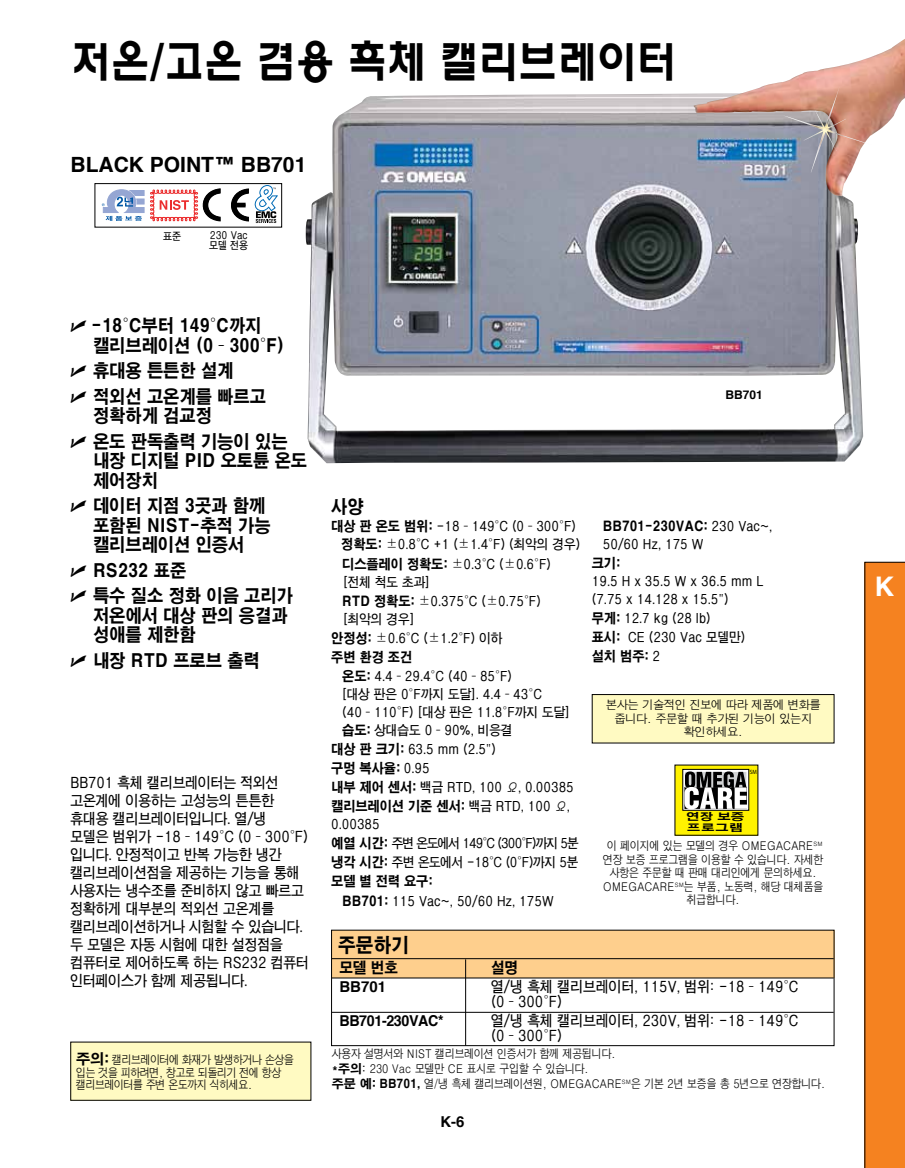
<style>
.page{position:relative;width:905px;height:1168px;background:#fff}
.page>*{position:absolute;margin:0;border:0;box-sizing:border-box;transform-origin:0 0}
.t1{font:45px "HY Wul Nun Bold Pro";letter-spacing:-.025em;color:#000;scale:.9 1}
.t2{font:700 27px "Helvetica";color:#fff}
.t3{font:700 21px "Helvetica";color:#000}
.t4{font:19.5px "HY Go Thic Extra Pro";color:#000;scale:.9 1}
.t5{font:18px/19.5px "HY Go Thic Extra Pro";color:#000;scale:.9 1}
.t6{font:15px/18px "HY Go Thic Bold Pro";letter-spacing:-.01em;color:#000;scale:.9 1}
.t7{font:700 15px "Helvetica";letter-spacing:-.025em;color:#000;scale:.95 1}
.t8{font:700 15px "Helvetica";letter-spacing:-.025em;color:#000}
.t9{font:15px "HY Go Thic Extra Pro";color:#000;scale:.9 1}
.t10{font:13.5px/18.8px "HY Go Thic Bold Pro";color:#000;scale:.9 1}
.t11{font:13.5px "HY Go Thic Extra Pro";color:#000;scale:.9 1}
.t12{font:13.5px/19px "HY Go Thic Bold Pro";letter-spacing:-.025em;color:#000;scale:.9 1}
.t13{font:12px/13.5px "HY Go Thic Medium Pro";color:#000;scale:.9 1}
.t14{font:12px/12.8px "HY Go Thic Medium Pro";letter-spacing:-.02em;color:#000;scale:.9 1}
.t15{font:12px/13.5px "HY Go Thic Medium Pro";color:#000;text-align:center}
.t16{font:700 12px "Helvetica";color:#000}
.t17{font:10.5px/10.5px "HY Go Thic Bold Pro";color:#000;scale:.9 1}
.t18{font:9.75px/11.4px "HY Go Thic Extra Pro KS Cms UHC H";letter-spacing:.075em;color:#000;scale:1.37 1}
.t19{font:700 condensed 6.15px "Helvetica";color:#000;scale:.9 1}
.s1{font-family:"Universal Newswith Comm Pi"}
.s2{font-family:"HY Go Thic Extra Pro";font-size:14.25px}
.s3{font-family:"HY Go Thic Extra Pro"}
.s4{font-family:"HY Go Thic Bold Pro"}
</style>
<div class="page">
<div style="left:864px;top:562px;width:40px;height:606px;background:#f58220"></div>
<div style="left:331px;top:930px;width:503px;height:47px;background:#fecf8d"></div>
<hr style="left:332px;top:958px;width:501px;height:1px;background:#000">
<hr style="left:332px;top:977px;width:501px;height:1px;background:#000">
<hr style="left:332px;top:1012px;width:501px;height:1px;background:#000">
<div style="left:331px;top:930px;width:503px;height:116px;border:1px solid #000"></div>
<hr style="left:465px;top:959px;width:1px;height:86px;background:#000">
<div style="left:592px;top:694px;width:242px;height:49px;background:#fffac2"></div>
<div style="left:591px;top:694px;width:243px;height:49px;border:1px solid #000"></div>
<div style="left:94px;top:183px;width:188px;height:44px;border:1px solid #000"></div>
<svg style="left:102px;top:188px;width:147px;height:34px"></svg>
<svg style="left:255px;top:185px;width:23px;height:38px"></svg>
<div style="left:675px;top:765px;width:83px;height:70px;background:#fff200"></div>
<svg style="left:682px;top:769px;width:67px;height:41px"></svg>
<svg style="left:684px;top:771px;width:63px;height:38px;background:#808080"></svg>
<div style="left:71px;top:1042px;width:240px;height:58px;background:#fffac2"></div>
<img style="left:306px;top:93px;width:557px;height:370px">
<img style="left:693px;top:39px;width:211px;height:158px">
<img style="left:782px;top:85px;width:89px;height:88px">
<h1 class="t1" style="left:70px;top:39px;width:675px">저온/고온 겸용 흑체 캘리브레이터</h1>
<h3 class="t3" style="left:70px;top:148px;width:44px">BLACK</h3>
<h3 class="t3" style="left:150px;top:148px;width:158px">POINT™ BB701</h3>
<p class="t17" style="left:163px;top:231px;width:21px">표준</p>
<p class="t17" style="left:209px;top:230px;width:45px">230 Vac 모델 전용</p>
<h3 class="t5" style="left:93px;top:316px;width:214px;text-indent:-23px"><span class="s1">U</span> -18°C부터 149°C까지 캘리브레이션 (0–300°F)</h3>
<h3 class="t5" style="left:70px;top:358px;width:218px;line-height:25.5px"><span class="s1">U</span> 휴대용 튼튼한 설계<br><span class="s1">U</span> 적외선 고온계를 빠르고</h3>
<h3 class="t5" style="left:70px;top:403px;width:242px;line-height:25.5px;text-indent:23px">정확하게 검교정<br><span class="s1">U</span> 온도 판독출력 기능이 있는</h3>
<h3 class="t5" style="left:93px;top:451px;width:239px">내장 디지털 PID 오토튠 온도 제어장치</h3>
<h3 class="t5" style="left:93px;top:496px;width:199px;text-indent:-23px"><span class="s1">U</span> 데이터 지점 3곳과 함께 포함된 NIST-추적 가능 캘리브레이션 인증서</h3>
<h3 class="t5" style="left:70px;top:557px;width:248px;line-height:25.5px"><span class="s1">U</span> RS232 표준<br><span class="s1">U</span> 특수 질소 정화 이음 고리가</h3>
<h3 class="t5" style="left:93px;top:605px;width:217px">저온에서 대상 판의 응결과 성애를 제한함</h3>
<h3 class="t5" style="left:70px;top:650px;width:212px"><span class="s1">U</span> 내장 RTD 프로브 출력</h3>
<p class="t6" style="left:70px;top:774px;width:266px">BB701 흑체 캘리브레이터는 적외선 고온계에 이용하는 고성능의 튼튼한 휴대용 캘리브레이터입니다. 열/냉<br>모델은 범위가 -18–149°C (0–300°F) 입니다. 안정적이고 반복 가능한 냉간 캘리브레이션점을 제공하는 기능을 통해 사용자는 냉수조를 준비하지 않고 빠르고 정확하게 대부분의 적외선 고온계를 캘리브레이션하거나 시험할 수 있습니다. 두 모델은 자동 시험에 대한 설정점을 컴퓨터로 제어하도록 하는 RS232 컴퓨터 인터페이스가 함께 제공됩니다.</p>
<p class="t14" style="left:76px;top:1053px;width:243px"><span class="s2">주의:</span> 캘리브레이터에 화재가 발생하거나 손상을 입는 것을 피하려면, 창고로 되돌리기 전에 항상 캘리브레이터를 주변 온도까지 식히세요.</p>
<p class="t16" style="left:725px;top:385px;width:39px">BB701</p>
<h3 class="t5" style="left:331px;top:497px;width:38px">사양</h3>
<p class="t10" style="left:331px;top:517px;width:274px"><span class="s3">대상 판 온도 범위:</span> -18–149°C (0–300°F)</p>
<p class="t10" style="left:341px;top:535px;width:267px"><span class="s3">정확도:</span> ±0.8°C +1 (±1.4°F) (최악의 경우)</p>
<p class="t10" style="left:342px;top:554px;width:234px"><span class="s3">디스플레이 정확도:</span> ±0.3°C (±0.6°F)</p>
<p class="t10" style="left:343px;top:572px;width:98px">[전체 척도 초과]</p>
<p class="t10" style="left:342px;top:591px;width:222px"><span class="s3">RTD 정확도:</span> ±0.375°C (±0.75°F)</p>
<p class="t10" style="left:343px;top:609px;width:80px">[최악의 경우]</p>
<p class="t10" style="left:331px;top:628px;width:192px"><span class="s3">안정성:</span> ±0.6°C (±1.2°F) 이하</p>
<p class="t11" style="left:331px;top:650px;width:91px">주변 환경 조건</p>
<p class="t10" style="left:342px;top:666px;width:190px"><span class="s3">온도:</span> 4.4–29.4°C (40–85°F)</p>
<p class="t10" style="left:342px;top:684px;width:223px">[대상 판은 0°F까지 도달]. 4.4–43°C</p>
<p class="t10" style="left:342px;top:702px;width:254px">(40–110°F) [대상 판은 11.8°F까지 도달]</p>
<p class="t10" style="left:342px;top:720px;width:191px"><span class="s3">습도:</span> 상대습도 0–90%, 비응결</p>
<p class="t10" style="left:331px;top:739px;width:185px"><span class="s3">대상 판 크기:</span> 63.5 mm (2.5")</p>
<p class="t11" style="left:331px;top:761px;width:111px">구멍 복사율: <span class="s4">0.95</span></p>
<p class="t10" style="left:331px;top:778px;width:271px"><span class="s3">내부 제어 센서:</span> 백금 RTD, 100 Ω, 0.00385</p>
<p class="t11" style="left:331px;top:799px;width:267px">캘리브레이션 기준 센서: <span class="s4">백금 RTD, 100 Ω,</span></p>
<p class="t12" style="left:331px;top:815px;width:276px">0.00385<br><span class="s3">예열 시간:</span> 주변 온도에서 149°C (300°F)까지 5분 <span class="s3">냉각 시간:</span> 주변 온도에서 -18°C (0°F)까지 5분</p>
<p class="t11" style="left:331px;top:874px;width:115px">모델 별 전력 요구:</p>
<p class="t10" style="left:342px;top:891px;width:236px"><span class="s3">BB701:</span> 115 Vac~, 50/60 Hz, 175W</p>
<p class="t11" style="left:602px;top:519px;width:190px">BB701-230VAC: <span class="s4">230 Vac~,</span></p>
<p class="t10" style="left:602px;top:535px;width:113px">50/60 Hz, 175 W</p>
<p class="t11" style="left:591px;top:556px;width:34px">크기:</p>
<p class="t10" style="left:591px;top:572px;width:192px">19.5 H x 35.5 W x 36.5 mm L (7.75 x 14.128 x 15.5")<br><span class="s3">무게:</span> 12.7 kg (28 lb)<br><span class="s3">표시:</span> CE (230 Vac 모델만)</p>
<p class="t11" style="left:591px;top:649px;width:77px">설치 범주: <span class="s4">2</span></p>
<p class="t15" style="left:606px;top:698px;width:216px">본사는 기술적인 진보에 따라 제품에 변화를 줍니다. 주문할 때 추가된 기능이 있는지 확인하세요.</p>
<p class="t19" style="left:749px;top:768px;width:9px">SM</p>
<p class="t18" style="left:686px;top:811px;width:44px">연장 보증 프로그램</p>
<p class="t13" style="left:603px;top:839px;width:246px;text-align:center">이 페이지에 있는 모델의 경우 OMEGACARE<sup>SM </sup>연장 보증 프로그램을 이용할 수 있습니다. 자세한 사항은 주문할 때 판매 대리인에게 문의하세요.<br>OMEGACARE<sup>SM</sup>는 부품, 노동력, 해당 대체품을 취급합니다.</p>
<h3 class="t4" style="left:338px;top:934px;width:80px">주문하기</h3>
<p class="t9" style="left:339px;top:959px;width:66px">모델 번호</p>
<p class="t9" style="left:491px;top:959px;width:31px">설명</p>
<p class="t8" style="left:339px;top:974px;width:48px">BB701</p>
<p class="t6" style="left:491px;top:979px;width:343px;line-height:15px">열/냉 흑체 캘리브레이터, 115V, 범위: -18–149°C (0–300°F)</p>
<p class="t7" style="left:339px;top:1009px;width:111px">BB701-230VAC*</p>
<p class="t6" style="left:491px;top:1013px;width:343px;line-height:15px">열/냉 흑체 캘리브레이터, 230V, 범위: -18–149°C (0–300°F)</p>
<p class="t13" style="left:331px;top:1046px;width:549px;line-height:15px">사용자 설명서와 NIST 캘리브레이션 인증서가 함께 제공됩니다.<br><span class="s3">*주의</span><span class="s4">:</span> 230 Vac 모델만 CE 표시로 구입할 수 있습니다.<br><span class="s3">주문 예: BB701,</span> 열/냉 흑체 캘리브레이션원, OMEGACARE<sup>SM</sup>은 기본 2년 보증을 총 5년으로 연장합니다.</p>
<p class="t8" style="left:440px;top:1109px;width:26px">K-6</p>
<h2 class="t2" style="left:874px;top:564px;width:21px">K</h2>
</div>
